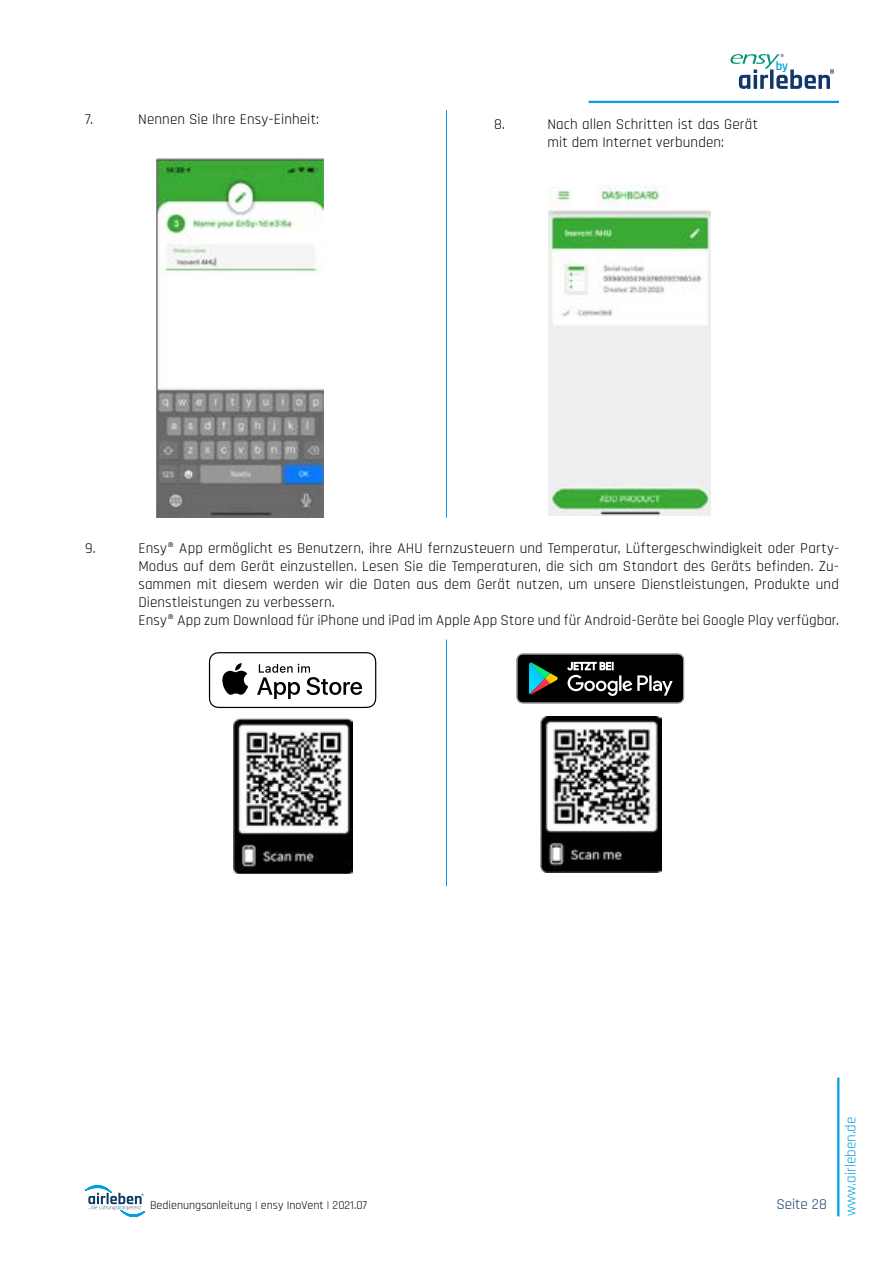
<style>
.page{position:relative;width:893px;height:1263px;background:#fff}
.page>*{position:absolute;margin:0;border:0;box-sizing:border-box;transform-origin:0 0}
.t1{font:15px/18px "Rajdhani";letter-spacing:.01em;color:#000}
.t2{font:15px "Rajdhani";color:#009ee3}
.t3{font:15px "Rajdhani";color:#113868}
.t4{font:600 12.75px "Rajdhani";color:#009ee3}
.t5{font:12px "Rajdhani";color:#000}
</style>
<div class="page">
<svg style="left:85px;top:1185px;width:60px;height:32px"></svg>
<svg style="left:730px;top:54px;width:104px;height:35px"></svg>
<hr style="left:837px;top:1077px;width:2px;height:139px;background:#009ee3">
<hr style="left:588px;top:101px;width:251px;height:2px;background:#009ee3">
<hr style="left:446px;top:639px;width:1px;height:247px;background:#009ee3">
<hr style="left:446px;top:110px;width:1px;height:408px;background:#009ee3">
<img style="left:157px;top:158px;width:166px;height:360px">
<img style="left:548px;top:186px;width:162px;height:330px">
<img style="left:233px;top:718px;width:119px;height:156px">
<svg style="left:209px;top:652px;width:167px;height:56px"></svg>
<img style="left:540px;top:717px;width:121px;height:155px">
<svg style="left:517px;top:654px;width:167px;height:49px;background:#272d2b"></svg>
<p class="t1" style="left:85px;top:110px;width:9px">7.</p>
<p class="t1" style="left:138px;top:110px;width:182px">Nennen Sie Ihre Ensy-Einheit:</p>
<p class="t1" style="left:494px;top:116px;width:12px">8.</p>
<p class="t1" style="left:547px;top:116px;width:212px">Nach allen Schritten ist das Gerät mit dem Internet verbunden:</p>
<p class="t4" style="left:776px;top:58px;width:14px">by</p>
<p class="t1" style="left:85px;top:540px;width:12px">9.</p>
<p class="t1" style="left:138px;top:540px;width:702px">Ensy® App ermöglicht es Benutzern, ihre AHU fernzusteuern und Temperatur, Lüftergeschwindigkeit oder Party-Modus auf dem Gerät einzustellen. Lesen Sie die Temperaturen, die sich am Standort des Geräts befinden. Zu&shy;sammen mit diesem werden wir die Daten aus dem Gerät nutzen, um unsere Dienstleistungen, Produkte und Dienstleistungen zu verbessern.<br>Ensy® App zum Download für iPhone und iPad im Apple App Store und für Android-Geräte bei Google Play verfügbar.</p>
<p class="t5" style="left:150px;top:1198px;width:218px">Bedienungsanleitung | ensy InoVent | 2021.07</p>
<p class="t3" style="left:776px;top:1196px;width:52px">Seite 28</p>
<p class="t2" style="left:842px;top:1216px;width:101px;rotate:-90deg">www.airleben.de</p>
</div>
